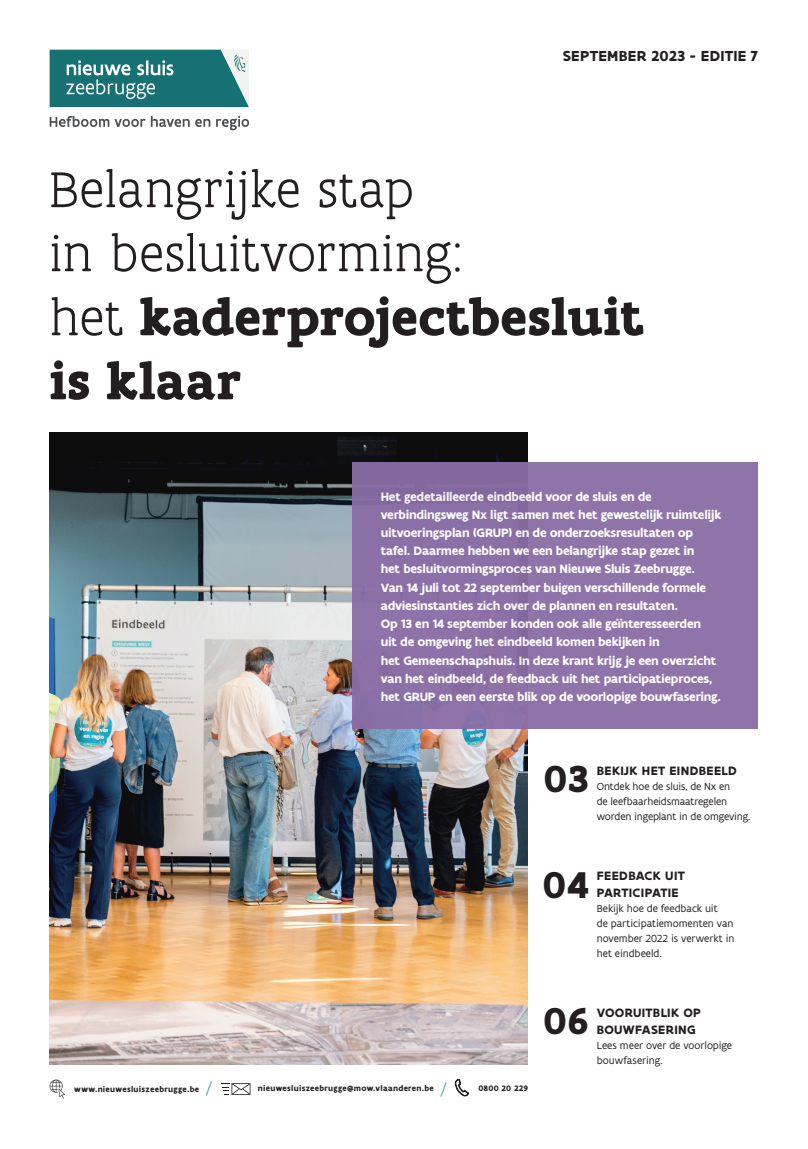
<style>
.page{position:relative;width:808px;height:1149px;background:#fff}
.page>*{position:absolute;margin:0;border:0;box-sizing:border-box;transform-origin:0 0}
.t1{font:300 54px/64px "Flanders Art Serif";color:#231f20}
.t2{font:700 40.4px "Flanders Art Serif";color:#231f20}
.t3{font:700 40.1px "Flanders Art Serif";color:#231f20}
.t4{font:700 40px "Flanders Art Serif";color:#231f20}
.t5{font:700 15.6px "Flanders Art Sans";letter-spacing:.01em;color:#231f20}
.t6{font:700 13px/18.2px "Flanders Art Sans";letter-spacing:-.025em;color:#fff}
.t7{font:700 13px/17px "Flanders Art Sans";letter-spacing:.02em;color:#231f20}
.t8{font:11px/15px "Flanders Art Sans";letter-spacing:-.005em;color:#231f20}
.t9{font:700 8.5px "Flanders Art Sans";letter-spacing:.03em;color:#231f20}
.s1{font-weight:700}
.s2{font-family:"Flanders Art Serif";font-weight:300;font-size:18.2px;color:#47a0a5}
</style>
<div class="page">
<svg style="left:50px;top:1079px;width:15px;height:19px"></svg>
<svg style="left:221px;top:1083px;width:29px;height:11px"></svg>
<svg style="left:455px;top:1079px;width:14px;height:16px"></svg>
<svg style="left:50px;top:50px;width:199px;height:57px;background:#3a8687"></svg>
<svg style="left:50px;top:116px;width:199px;height:14px"></svg>
<img style="left:50px;top:432px;width:477px;height:631px">
<div style="left:352px;top:462px;width:406px;height:267px;background:#8f74aa"></div>
<p class="t5" style="left:563px;top:46px;width:197px">SEPTEMBER 2023 - EDITIE 7</p>
<h1 class="t1" style="left:50px;top:157px;width:596px">Belangrijke stap<br>in besluitvorming:<br>het <span class="s1">kaderprojectbesluit is klaar</span></h1>
<p class="t6" style="left:381px;top:487px;width:342px">Het gedetailleerde eindbeeld voor de sluis en de verbindingsweg Nx ligt samen met het gewestelijk ruimtelijk uitvoeringsplan (GRUP) en de onderzoeksresultaten op tafel. Daarmee hebben we een belangrijke stap gezet in<br>het besluitvormingsproces van Nieuwe Sluis Zeebrugge.<br>Van 14 juli tot 22 september buigen verschillende formele adviesinstanties zich over de plannen en resultaten.<br>Op 13 en 14 september konden ook alle geïnteresseerden<br>uit de omgeving het eindbeeld komen bekijken in<br>het Gemeenschapshuis. In deze krant krijg je een overzicht van het eindbeeld, de feedback uit het participatieproces, het GRUP en een eerste blik op de voorlopige bouwfasering.</p>
<h2 class="t2" style="left:543px;top:752px;width:47px">03</h2>
<p class="t7" style="left:597px;top:762px;width:142px">BEKIJK HET EINDBEELD</p>
<p class="t8" style="left:597px;top:778px;width:155px">Ontdek hoe de sluis, de Nx en<br>de leefbaarheidsmaatregelen worden ingeplant in de omgeving.</p>
<h3 class="t4" style="left:543px;top:858px;width:48px">04</h3>
<p class="t7" style="left:597px;top:867px;width:90px">FEEDBACK UIT<br>PARTICIPATIE</p>
<p class="t8" style="left:597px;top:900px;width:139px">Bekijk hoe de feedback uit<br>de participatiemomenten van november 2022 is verwerkt in het eindbeeld.</p>
<p class="t9" style="left:74px;top:1083px;width:140px">www.nieuwesluiszeebrugge.be <span class="s2">/</span></p>
<p class="t9" style="left:258px;top:1082px;width:191px">nieuwesluiszeebrugge@mow.vlaanderen.be <span class="s2">/</span></p>
<p class="t9" style="left:478px;top:1082px;width:51px">0800 20 229</p>
<h3 class="t3" style="left:543px;top:994px;width:47px">06</h3>
<p class="t7" style="left:597px;top:1003px;width:106px">VOORUITBLIK OP<br>BOUWFASERING</p>
<p class="t8" style="left:597px;top:1036px;width:137px">Lees meer over de voorlopige bouwfasering.</p>
</div>
